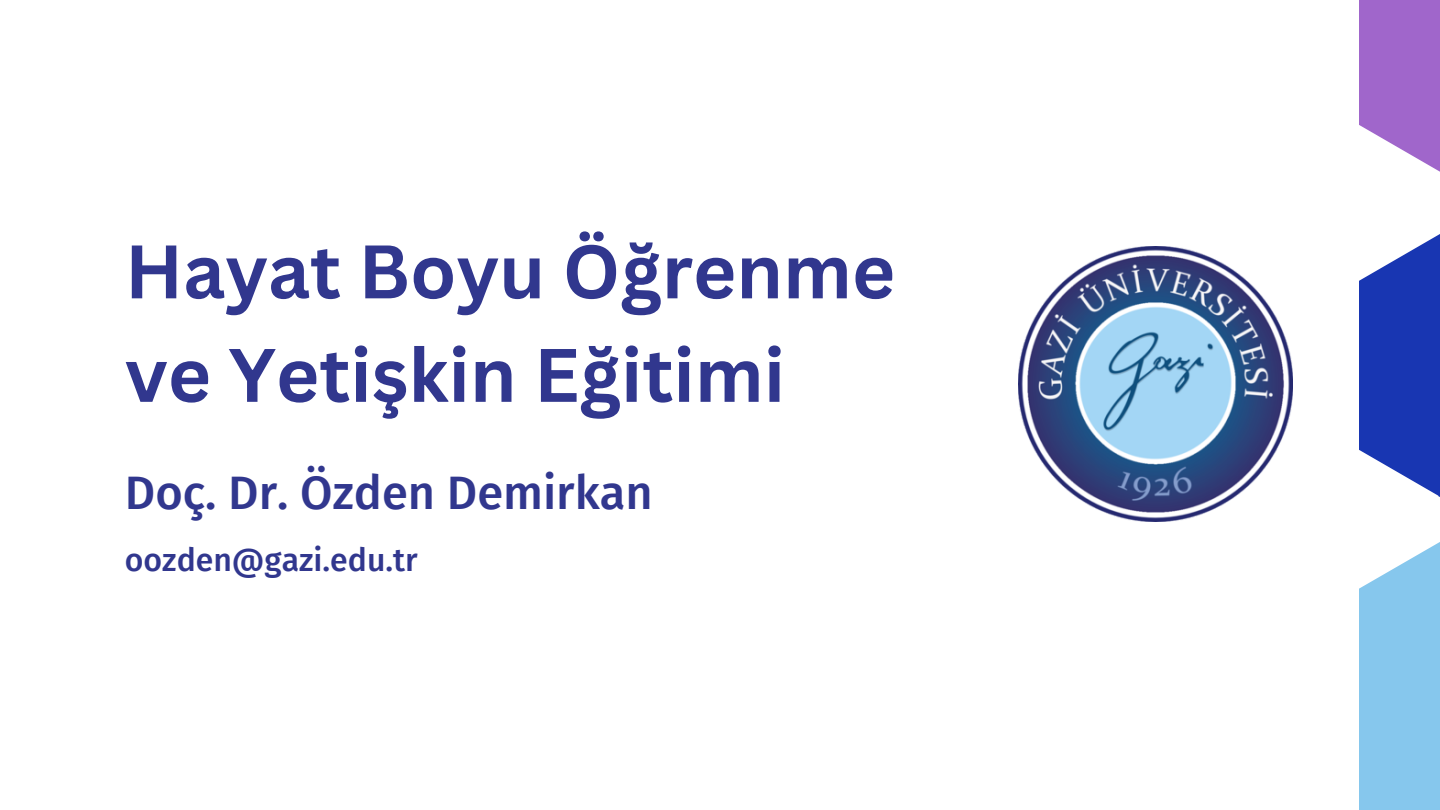
<style>
.page{position:relative;width:1440px;height:810px;background:#fff}
.page>*{position:absolute;margin:0;border:0;box-sizing:border-box;transform-origin:0 0}
.t1{font:700 74px/103.5px "Canva Sans";color:#31378e}
.t2{font:500 47px "Fira Sans";color:#31378e}
.t3{font:500 32px "Fira Sans";color:#31378e}
</style>
<div class="page">
<div style="left:1359px;top:322px;width:81px;height:488px;background:#86c7ed"></div>
<img style="left:1018px;top:247px;width:275px;height:274px">
<svg style="left:1359px;top:0;width:81px;height:589px"></svg>
<p class="t1" style="left:125px;top:218px;width:772px">Hayat Boyu Öğrenme ve Yetişkin Eğitimi</p>
<p class="t2" style="left:125px;top:465px;width:529px">Doç. Dr. Özden Demirkan</p>
<p class="t3" style="left:125px;top:541px;width:294px">oozden@gazi.edu.tr</p>
</div>
